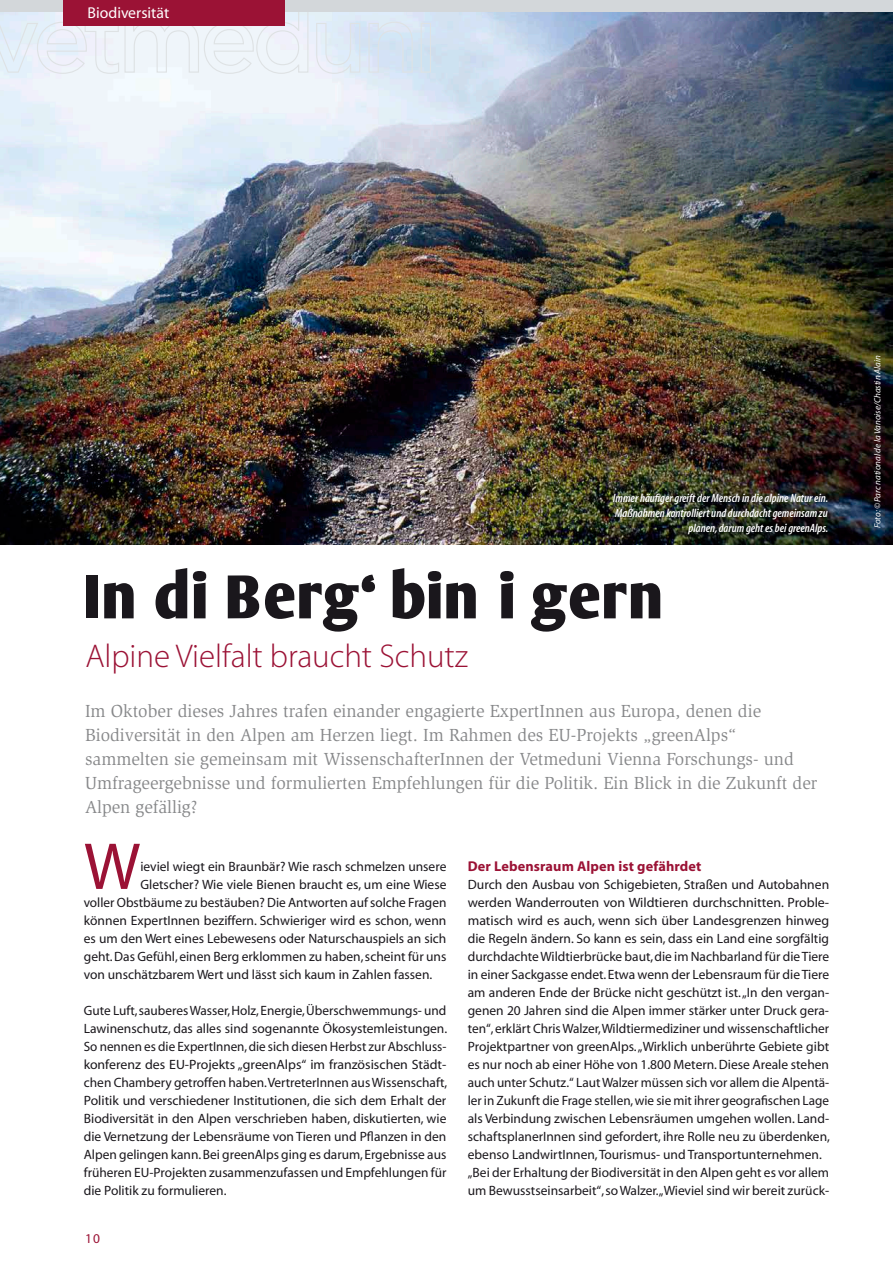
<style>
.page{position:relative;width:893px;height:1263px;background:#fff}
.page>*{position:absolute;margin:0;border:0;box-sizing:border-box;transform-origin:0 0}
.t1{font:66.9px "Myriad MM 400 600";color:#9b1235}
.t2{font:700 60px "Oli Jo";letter-spacing:-.025em;color:#1a171c}
.t3{font:33px "Myriad MM 215 600";color:#9b1235}
.t4{font:18px/24px "Slimbach";color:#87888a}
.t5{font:15.75px "Myriad MM 400 600";color:#fff}
.t6{font:14.25px "Myriad MM 700 600";letter-spacing:.015em;color:#9b1235}
.t7{font:13.5px/18px "Myriad MM 400 600";color:#1a171c;text-align:justify}
.t8{font:13.5px "Myriad MM 400 600";color:#9b1235}
.t9{font:12px/15px "Myriad MM It 565 300";color:#fff;text-align:right}
.t10{font:9px "Myriad MM It 400 600";color:#fff}
</style>
<div class="page">
<img style="left:0;top:12px;width:893px;height:532px">
<svg style="left:0;top:12px;width:309px;height:62px"></svg>
<svg style="left:316px;top:22px;width:45px;height:52px;background:#e0eaf5"></svg>
<svg style="left:368px;top:21px;width:45px;height:52px;background:#d6e3f2"></svg>
<div style="left:421px;top:23px;width:10px;height:50px;border:1px solid #dee2e4"></div>
<div style="left:0;top:0;width:893px;height:12px;background:#d3d7da"></div>
<div style="left:64px;top:0;width:221px;height:26px;background:#9b1235"></div>
<p class="t5" style="left:88px;top:5px;width:83px">Biodiversität</p>
<p class="t9" style="left:613px;top:491px;width:217px">Immer häufiger greift der Mensch in die alpine Natur ein.<br>Maßnahmen kontrolliert und durchdacht gemeinsam zu planen, darum geht es bei greenAlps.</p>
<h2 class="t2" style="left:83px;top:561px;width:586px">In di Berg‘ bin i gern</h2>
<h3 class="t3" style="left:85px;top:640px;width:384px">Alpine Vielfalt braucht Schutz</h3>
<p class="t4" style="left:85px;top:699px;width:734px">Im Oktober dieses Jahres trafen einander engagierte ExpertInnen aus Europa, denen die Biodiversität in den Alpen am Herzen liegt. Im Rahmen des EU-Projekts „greenAlps“ sammelten sie gemeinsam mit WissenschafterInnen der Vetmeduni Vienna Forschungs- und Umfrageergebnisse und formulierten Empfehlungen für die Politik. Ein Blick in die Zukunft der Alpen gefällig?</p>
<h1 class="t1" style="left:84px;top:834px;width:58px">W</h1>
<p class="t7" style="left:140px;top:858px;width:307px">ieviel wiegt ein Braunbär? Wie rasch schmelzen unsere</p>
<p class="t7" style="left:140px;top:876px;width:307px">Gletscher? Wie viele Bienen braucht es, um eine Wiese</p>
<p class="t7" style="left:84px;top:894px;width:364px">voller Obstbäume zu bestäuben? Die Antworten auf solche Fragen</p>
<p class="t7" style="left:84px;top:912px;width:364px">können ExpertInnen beziffern. Schwieriger wird es schon, wenn</p>
<p class="t7" style="left:84px;top:930px;width:364px">es um den Wert eines Lebewesens oder Naturschauspiels an sich</p>
<p class="t7" style="left:84px;top:948px;width:364px">geht. Das Gefühl, einen Berg erklommen zu haben, scheint für uns</p>
<p class="t7" style="left:84px;top:966px;width:350px">von unschätzbarem Wert und lässt sich kaum in Zahlen fassen.</p>
<p class="t7" style="left:84px;top:1002px;width:365px">Gute Luft, sauberes Wasser, Holz, Energie, Überschwemmungs- und Lawinenschutz, das alles sind sogenannte Ökosystemleistungen.<br>So nennen es die ExpertInnen, die sich diesen Herbst zur Abschluss&shy;konferenz des EU-Projekts „greenAlps“ im französischen Städt&shy;chen Chambery getroffen haben. VertreterInnen aus Wissenschaft, Politik und verschiedener Institutionen, die sich dem Erhalt der Biodiversität in den Alpen verschrieben haben, diskutierten, wie die Vernetzung der Lebensräume von Tieren und Pflanzen in den Alpen gelingen kann. Bei greenAlps ging es darum, Ergebnisse aus früheren EU-Projekten zusammenzufassen und Empfehlungen für die Politik zu formulieren.</p>
<p class="t8" style="left:85px;top:1232px;width:17px">10</p>
<p class="t6" style="left:468px;top:859px;width:235px">Der Lebensraum Alpen ist gefährdet</p>
<p class="t7" style="left:468px;top:876px;width:364px;text-align:left">Durch den Ausbau von Schigebieten, Straßen und Autobahnen werden Wanderrouten von Wildtieren durchschnitten. Proble&shy;matisch wird es auch, wenn sich über Landesgrenzen hinweg die Regeln ändern. So kann es sein, dass ein Land eine sorgfältig durchdachte Wildtierbrücke baut, die im Nachbarland für die Tiere in einer Sackgasse endet. Etwa wenn der Lebensraum für die Tiere am anderen Ende der Brücke nicht geschützt ist. „In den vergan&shy;genen 20 Jahren sind die Alpen immer stärker unter Druck gera&shy;ten“, erklärt Chris Walzer, Wildtiermediziner und wissenschaftlicher Projektpartner von greenAlps. „Wirklich unberührte Gebiete gibt es nur noch ab einer Höhe von 1.800 Metern. Diese Areale stehen auch unter Schutz.“ Laut Walzer müssen sich vor allem die Alpentä&shy;ler in Zukunft die Frage stellen, wie sie mit ihrer geografischen Lage als Verbindung zwischen Lebensräumen umgehen wollen. Land&shy;schaftsplanerInnen sind gefordert, ihre Rolle neu zu überdenken, ebenso LandwirtInnen, Tourismus- und Transportunternehmen. „Bei der Erhaltung der Biodiversität in den Alpen geht es vor allem um Bewusstseinsarbeit“, so Walzer. „Wieviel sind wir bereit zurück-</p>
<p class="t10" style="left:873px;top:528px;width:175px;rotate:-90deg">Foto: ©Parc national de la Vanoise/Chastin Alain</p>
</div>
